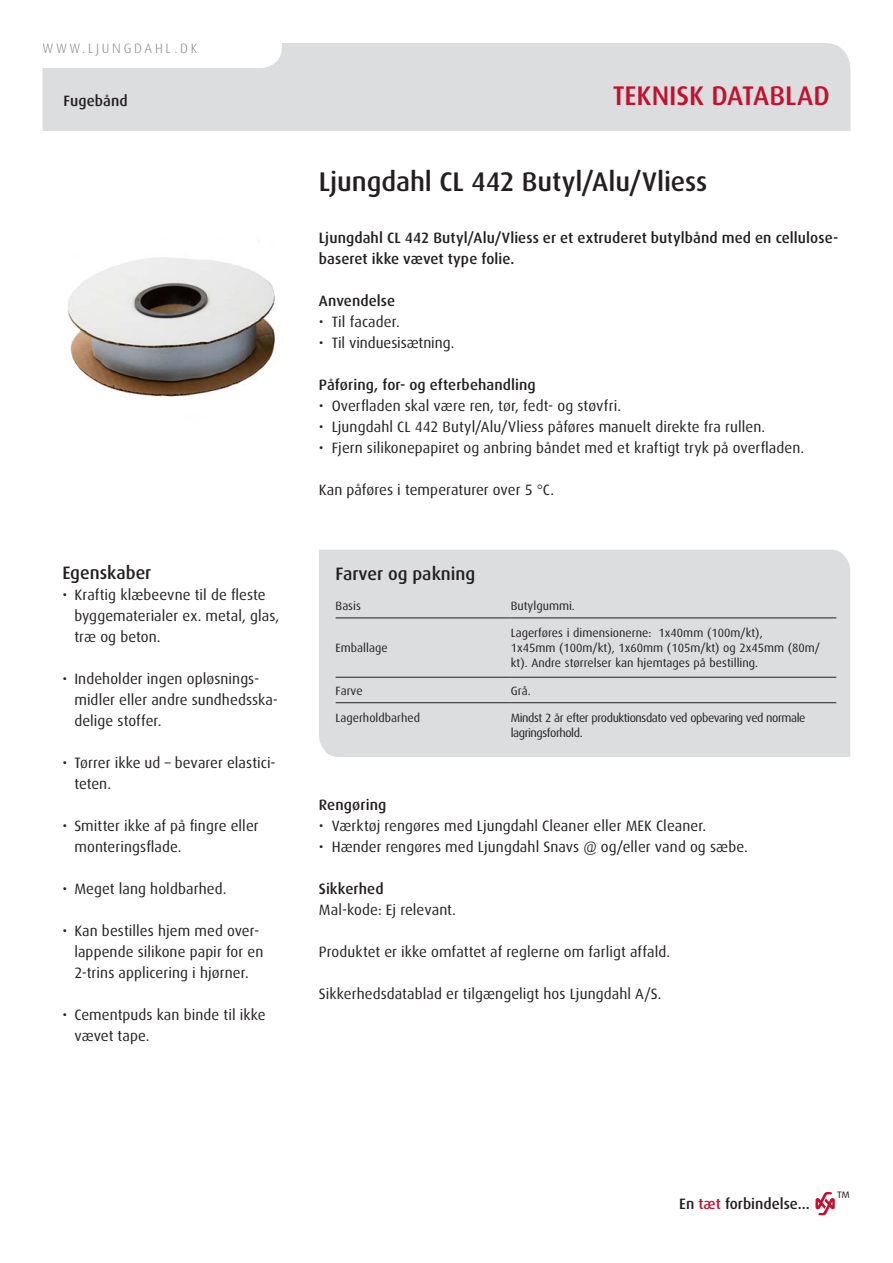
<style>
.page{position:relative;width:893px;height:1263px;background:#fff}
.page>*{position:absolute;margin:0;border:0;box-sizing:border-box;transform-origin:0 0}
.t1{font:500 27px "Dax Pro";letter-spacing:-.005em;color:#231f20}
.t2{font:500 27px "Dax Pro";letter-spacing:-.005em;color:#c3102e}
.t3{font:500 18px "Dax Pro";color:#231f20}
.t4{font:18px "Dax Pro";color:#231f20}
.t5{font:15px/21px "Dax Pro";letter-spacing:.005em;color:#231f20}
.t6{font:500 15px/21px "Dax Pro";letter-spacing:.005em;color:#231f20}
.t7{font:300 13.5px "Dax Pro";letter-spacing:.2em;color:#808285}
.Tabel_tekst_1{font:12px/15px "Dax Pro";color:#231f20}
.Tabel_tekst_1-2{font:12px/15px "Dax Pro";letter-spacing:-.035em;color:#231f20}
.s1{color:#c3102f}
</style>
<div class="page">
<div style="left:43px;top:43px;width:807px;height:158px;background:#dcdddf;border-radius:26px"></div>
<div style="left:35px;top:132px;width:827px;height:381px;background:#fff"></div>
<div style="left:43px;top:43px;width:239px;height:25px;background:#fff"></div>
<div style="left:319px;top:550px;width:531px;height:207px;background:#dcdddf"></div>
<hr style="left:336px;top:618px;width:175px;height:1px;background:#231f20">
<hr style="left:511px;top:618px;width:325px;height:1px;background:#231f20">
<hr style="left:336px;top:677px;width:175px;height:1px;background:#231f20">
<hr style="left:511px;top:677px;width:325px;height:1px;background:#231f20">
<hr style="left:336px;top:702px;width:175px;height:1px;background:#231f20">
<hr style="left:511px;top:702px;width:325px;height:1px;background:#231f20">
<svg style="left:815px;top:1192px;width:20px;height:23px"></svg>
<img style="left:67px;top:240px;width:208px;height:157px">
<p class="t7" style="left:43px;top:40px;width:156px">WWW.LJUNGDAHL.DK</p>
<p class="t6" style="left:64px;top:90px;width:66px">Fugebånd</p>
<p class="t2" style="left:613px;top:79px;width:219px">TEKNISK DATABLAD</p>
<p class="t1" style="left:319px;top:164px;width:390px">Ljungdahl CL 442 Butyl/Alu/Vliess</p>
<p class="t3" style="left:62px;top:561px;width:91px">Egenskaber</p>
<p class="t5" style="left:74px;top:584px;width:206px;text-indent:-12px">• Kraftig klæbeevne til de fleste byggematerialer ex. metal, glas, træ og beton.</p>
<p class="t5" style="left:74px;top:668px;width:205px;text-indent:-12px">• Indeholder ingen opløsnings&shy;midler eller andre sundhedsska&shy;delige stoffer.</p>
<p class="t5" style="left:74px;top:752px;width:203px;text-indent:-12px">• Tørrer ikke ud – bevarer elastici&shy;teten.</p>
<p class="t5" style="left:74px;top:815px;width:186px;text-indent:-12px">• Smitter ikke af på fingre eller monteringsflade.</p>
<p class="t5" style="left:62px;top:878px;width:166px">• Meget lang holdbarhed.</p>
<p class="t5" style="left:74px;top:920px;width:190px;text-indent:-12px">• Kan bestilles hjem med over&shy;lappende silikone papir for en<br>2-trins applicering i hjørner.</p>
<p class="t5" style="left:74px;top:1004px;width:193px;text-indent:-12px">• Cementpuds kan binde til ikke vævet tape.</p>
<p class="t6" style="left:319px;top:227px;width:521px">Ljungdahl CL 442 Butyl/Alu/Vliess er et extruderet butylbånd med en cellulose&shy;baseret ikke vævet type folie.</p>
<p class="t6" style="left:319px;top:290px;width:78px">Anvendelse</p>
<p class="t5" style="left:319px;top:311px;width:82px">• Til facader.</p>
<p class="t5" style="left:319px;top:332px;width:137px">• Til vinduesisætning.</p>
<p class="t6" style="left:319px;top:374px;width:218px">Påføring, for- og efterbehandling</p>
<p class="t5" style="left:319px;top:395px;width:304px">• Overfladen skal være ren, tør, fedt- og støvfri.</p>
<p class="t5" style="left:319px;top:416px;width:448px">• Ljungdahl CL 442 Butyl/Alu/Vliess påføres manuelt direkte fra rullen.</p>
<p class="t5" style="left:319px;top:437px;width:487px">• Fjern silikonepapiret og anbring båndet med et kraftigt tryk på overfladen.</p>
<p class="t5" style="left:319px;top:479px;width:237px">Kan påføres i temperaturer over 5 °C.</p>
<p class="t3" style="left:336px;top:563px;width:141px">Farver og pakning</p>
<p class="Tabel_tekst_1" style="left:336px;top:598px;width:27px">Basis</p>
<p class="Tabel_tekst_1" style="left:511px;top:598px;width:66px">Butylgummi.</p>
<p class="Tabel_tekst_1" style="left:336px;top:640px;width:54px">Emballage</p>
<p class="Tabel_tekst_1" style="left:511px;top:625px;width:254px">Lagerføres i dimensionerne: 1x40mm (100m/kt),</p>
<p class="Tabel_tekst_1" style="left:511px;top:640px;width:311px">1x45mm (100m/kt), 1x60mm (105m/kt) og 2x45mm (80m/ kt). Andre størrelser kan hjemtages på bestilling.</p>
<p class="Tabel_tekst_1" style="left:336px;top:682px;width:29px">Farve</p>
<p class="Tabel_tekst_1" style="left:511px;top:682px;width:21px">Grå.</p>
<p class="Tabel_tekst_1" style="left:336px;top:710px;width:86px">Lagerholdbarhed</p>
<p class="Tabel_tekst_1-2" style="left:511px;top:710px;width:296px">Mindst 2 år efter produktionsdato ved opbevaring ved normale lagringsforhold.</p>
<p class="t6" style="left:319px;top:794px;width:69px">Rengøring</p>
<p class="t5" style="left:319px;top:815px;width:389px">• Værktøj rengøres med Ljungdahl Cleaner eller MEK Cleaner.</p>
<p class="t5" style="left:319px;top:836px;width:430px">• Hænder rengøres med Ljungdahl Snavs @ og/eller vand og sæbe.</p>
<p class="t6" style="left:319px;top:878px;width:66px">Sikkerhed</p>
<p class="t5" style="left:319px;top:899px;width:139px">Mal-kode: Ej relevant.</p>
<p class="t5" style="left:319px;top:941px;width:353px">Produktet er ikke omfattet af reglerne om farligt affald.</p>
<p class="t5" style="left:319px;top:983px;width:344px">Sikkerhedsdatablad er tilgængeligt hos Ljungdahl A/S.</p>
<p class="t6" style="left:679px;top:1193px;width:132px">En <span class="s1">tæt</span> forbindelse...</p>
<p class="t4" style="left:837px;top:1187px;width:16px">™</p>
</div>
